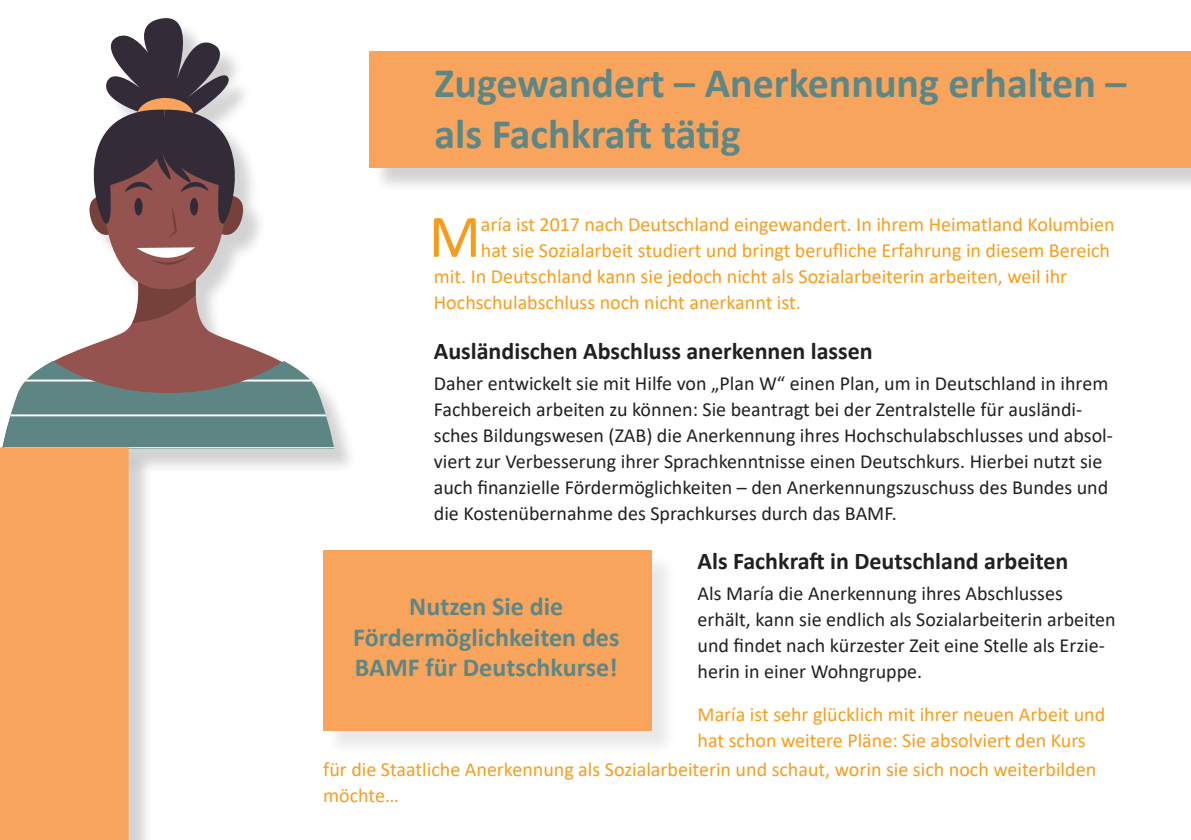
<style>
.page{position:relative;width:1191px;height:840px;background:#fff}
.page>*{position:absolute;margin:0;border:0;box-sizing:border-box;transform-origin:0 0}
.t1{font:61px "Calibri";color:#f89c1c}
.t2{font:700 42px/50.4px "Calibri";color:#5c8786}
.t3{font:700 26px/30px "Calibri";color:#5c8786;text-align:center}
.t4{font:700 24px "Calibri";color:#231f20}
.t5{font:20px/26px "Calibri";color:#231f20}
.t6{font:20px/26px "Calibri";color:#f89c1c}
</style>
<div class="page">
<div style="left:326px;top:553px;width:351px;height:202px;background:#231f20;opacity:.1"></div>
<div style="left:323px;top:550px;width:329px;height:180px;background:#f9a45c"></div>
<div style="left:373px;top:54px;width:818px;height:138px;background:#231f20;opacity:.2"></div>
<div style="left:370px;top:51px;width:821px;height:116px;background:#f9a45c"></div>
<div style="left:6px;top:22px;width:353px;height:451px;background:#231f20;opacity:.2"></div>
<svg style="left:6px;top:274px;width:328px;height:87px"></svg>
<svg style="left:2px;top:361px;width:334px;height:87px"></svg>
<hr style="left:4px;top:379px;width:325px;height:2px;background:#fff">
<hr style="left:4px;top:447px;width:330px;height:1px;background:#fff">
<hr style="left:2px;top:414px;width:332px;height:2px;background:#fff">
<svg style="left:63px;top:18px;width:202px;height:305px"></svg>
<div style="left:2px;top:450px;width:151px;height:389px;background:#231f20;opacity:.2"></div>
<div style="left:0;top:448px;width:128px;height:390px;background:#f9a45c"></div>
<div style="left:0;top:447px;width:129px;height:392px;border:2px solid #f9a45c"></div>
<h2 class="t2" style="left:434px;top:57px;width:693px">Zugewandert – Anerkennung erhalten – als Fachkraft tätig</h2>
<h1 class="t1" style="left:429px;top:194px;width:54px">M</h1>
<p class="t6" style="left:481px;top:210px;width:635px">aría ist 2017 nach Deutschland eingewandert. In ihrem Heimatland Kolumbien</p>
<p class="t6" style="left:481px;top:236px;width:630px">hat sie Sozialarbeit studiert und bringt berufliche Erfahrung in diesem Bereich</p>
<p class="t6" style="left:434px;top:262px;width:635px">mit. In Deutschland kann sie jedoch nicht als Sozialarbeiterin arbeiten, weil ihr</p>
<p class="t6" style="left:434px;top:288px;width:368px">Hochschulabschluss noch nicht anerkannt ist.</p>
<p class="t4" style="left:434px;top:333px;width:440px">Ausländischen Abschluss anerkennen lassen</p>
<p class="t5" style="left:434px;top:370px;width:680px">Daher entwickelt sie mit Hilfe von „Plan W“ einen Plan, um in Deutschland in ihrem Fachbereich arbeiten zu können: Sie beantragt bei der Zentralstelle für ausländi&shy;sches Bildungswesen (ZAB) die Anerkennung ihres Hochschulabschlusses und absol&shy;viert zur Verbesserung ihrer Sprachkenntnisse einen Deutschkurs. Hierbei nutzt sie auch finanzielle Fördermöglichkeiten – den Anerkennungszuschuss des Bundes und die Kostenübernahme des Sprachkurses durch das BAMF.</p>
<h3 class="t3" style="left:353px;top:591px;width:268px">Nutzen Sie die<br>Fördermöglichkeiten des<br>BAMF für Deutschkurse!</h3>
<p class="t4" style="left:697px;top:543px;width:372px">Als Fachkraft in Deutschland arbeiten</p>
<p class="t5" style="left:697px;top:579px;width:419px">Als María die Anerkennung ihres Abschlusses erhält, kann sie endlich als Sozialarbeiterin arbeiten und findet nach kürzester Zeit eine Stelle als Erzie&shy;herin in einer Wohngruppe.</p>
<p class="t6" style="left:697px;top:700px;width:409px">María ist sehr glücklich mit ihrer neuen Arbeit und hat schon weitere Pläne: Sie absolviert den Kurs</p>
<p class="t6" style="left:323px;top:755px;width:774px">für die Staatliche Anerkennung als Sozialarbeiterin und schaut, worin sie sich noch weiterbilden möchte…</p>
</div>
